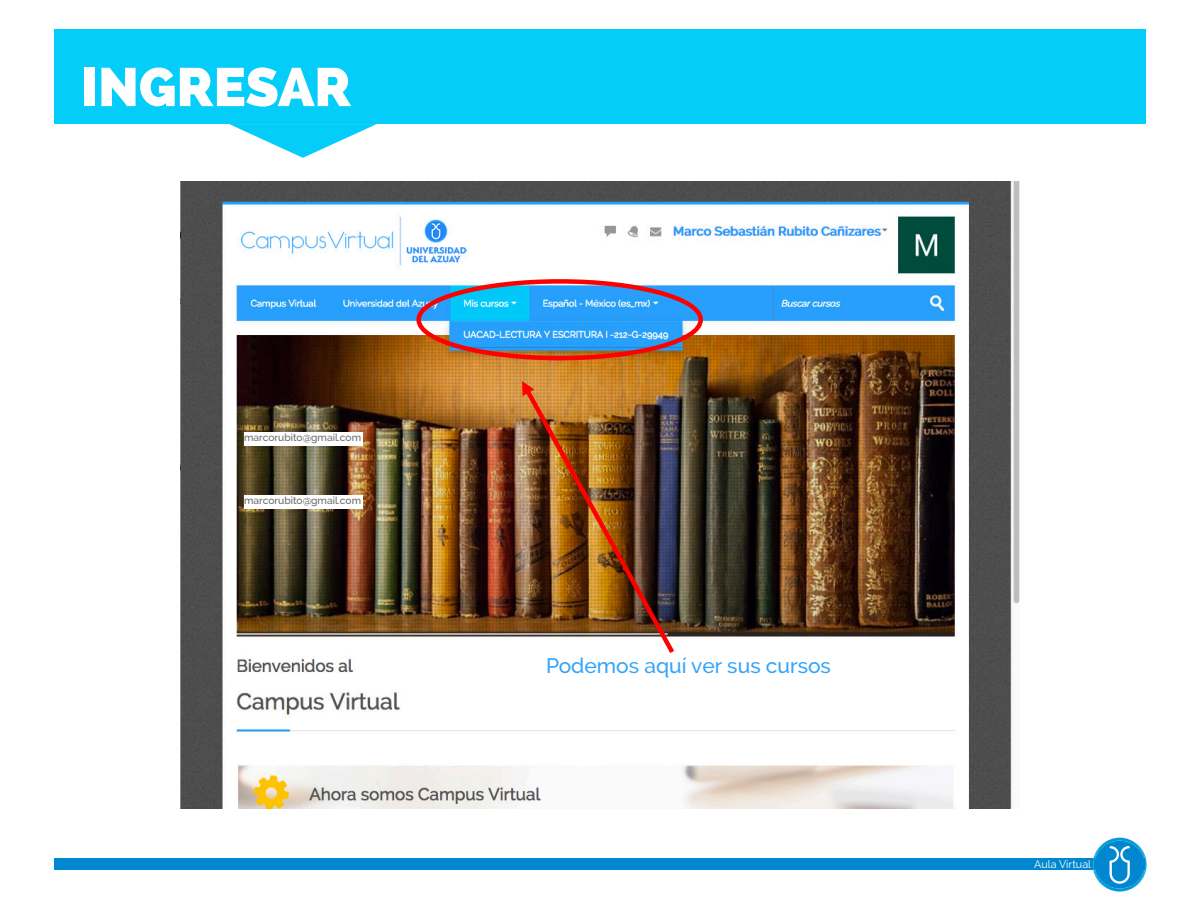
<style>
.page{position:relative;width:1200px;height:900px;background:#fff}
.page>*{position:absolute;margin:0;border:0;box-sizing:border-box;transform-origin:0 0}
.t1{font:800 54px "Raleway";color:#fff}
.t2{font:500 21px "Raleway";color:#32a4fa}
.t3{font:10.8px "Raleway";color:#fff}
.t4{font:500 10.2px "Raleway";color:#676767}
</style>
<div class="page">
<div style="left:54px;top:30px;width:1092px;height:94px;background:#05cdfa"></div>
<div style="left:54px;top:858px;width:1092px;height:12px;background:#0087cf"></div>
<svg style="left:229px;top:124px;width:148px;height:34px"></svg>
<svg style="left:1093px;top:838px;width:54px;height:54px"></svg>
<img style="left:181px;top:182px;width:838px;height:627px">
<div style="left:416px;top:279px;width:287px;height:81px;border:4px solid #f00;border-radius:50%"></div>
<div style="left:244px;top:432px;width:119px;height:14px;background:#fff"></div>
<div style="left:244px;top:495px;width:119px;height:14px;background:#fff"></div>
<img style="left:519px;top:381px;width:159px;height:277px">
<svg style="left:522px;top:381px;width:12px;height:15px"></svg>
<p class="t1" style="left:81px;top:56px;width:272px">INGRESAR</p>
<p class="t4" style="left:244px;top:432px;width:119px">marcorubito@gmail.com</p>
<p class="t4" style="left:244px;top:495px;width:119px">marcorubito@gmail.com</p>
<p class="t2" style="left:546px;top:654px;width:287px">Podemos aquí ver sus cursos</p>
<p class="t3" style="left:1034px;top:858px;width:58px">Aula Virtual</p>
</div>
